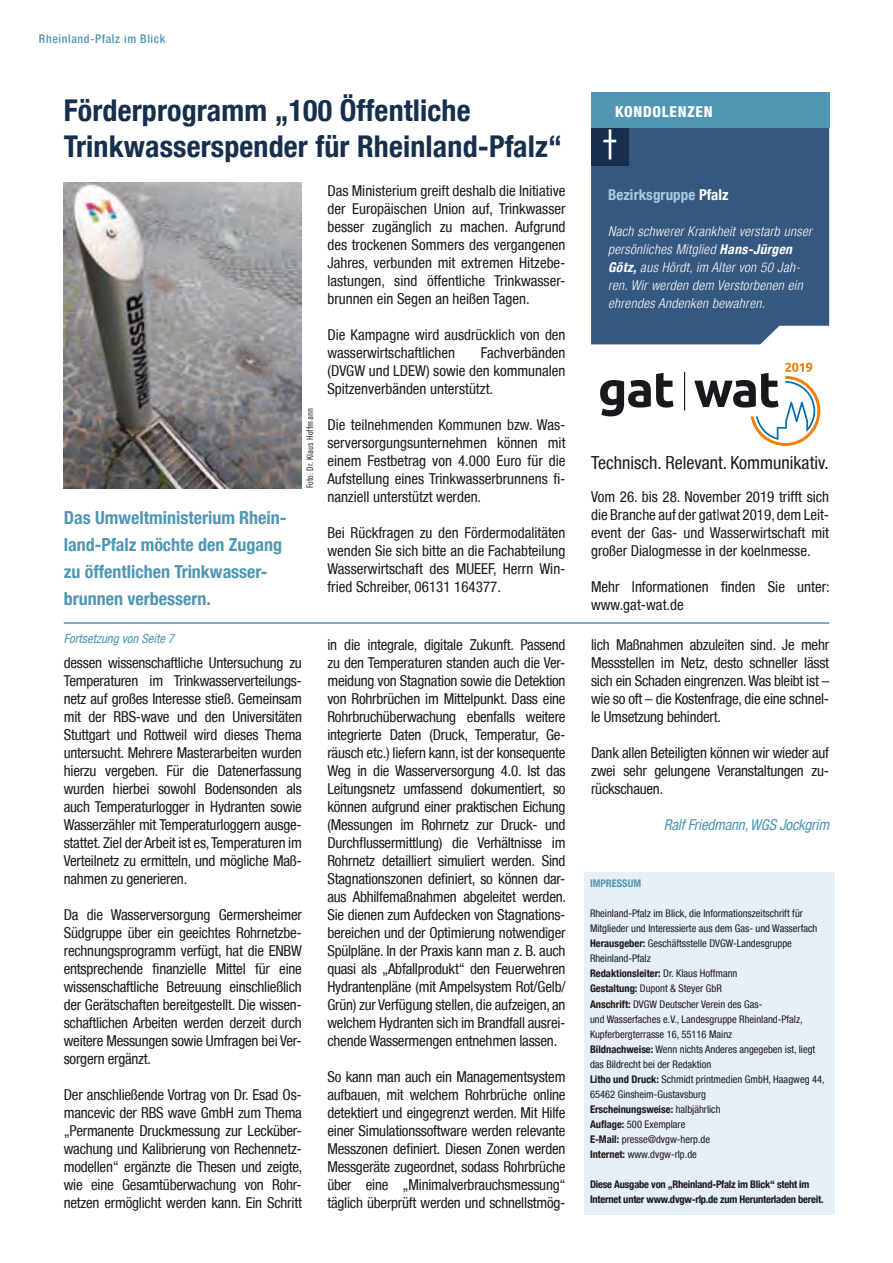
<style>
.page{position:relative;width:893px;height:1263px;background:#fff}
.page>*{position:absolute;margin:0;border:0;box-sizing:border-box;transform-origin:0 0}
.t1{font:700 condensed 30px/36px "Helvetica Neue LT";letter-spacing:.005em;color:#152f4c}
.t2{font:700 condensed 18px/27px "Helvetica Neue LT";color:#4f97b4}
.t3{font:condensed 18px "Helvetica Neue LT";color:#1a181c}
.t4{font:condensed 15px/18px "Helvetica Neue LT";letter-spacing:-.015em;color:#1a181c;text-align:justify}
.t5{font:italic condensed 15px "Helvetica Neue LT";letter-spacing:-.015em;color:#4f97b4}
.t6{font:700 condensed 15px "Helvetica Neue LT";letter-spacing:.005em;color:#aacbdb}
.t7{font:800 condensed 15px "Helvetica Neue LT";letter-spacing:.05em;color:#fff}
.t8{font:italic 300 condensed 13.5px/18px "Helvetica Neue LT";letter-spacing:.025em;color:#fff}
.t9{font:italic condensed 12.75px "Helvetica Neue LT";color:#4f97b4}
.t10{font:500 condensed 12px "Helvetica Neue LT";letter-spacing:.05em;color:#4f97b4}
.t11{font:condensed 10.5px/15px "Helvetica Neue LT";color:#1a181c}
.t12{font:700 condensed 10.5px/15px "Helvetica Neue LT";letter-spacing:-.02em;color:#1a181c}
.t13{font:700 condensed 10.5px "Helvetica Neue LT";color:#4f97b4}
.t14{font:9px "Trade Gothic Cond Eighteen";letter-spacing:.01em;color:#1a181c}
.s1{color:#fff}
.s2{font-weight:700}
</style>
<div class="page">
<div style="left:584px;top:873px;width:250px;height:342px;background:#e5eff5"></div>
<img style="left:64px;top:182px;width:238px;height:306px">
<svg style="left:600px;top:373px;width:74px;height:43px"></svg>
<svg style="left:694px;top:363px;width:126px;height:83px"></svg>
<hr style="left:684px;top:372px;width:1px;height:39px;background:#1a181c">
<hr style="left:64px;top:622px;width:765px;height:2px;background:#4f97b4">
<div style="left:591px;top:128px;width:238px;height:216px;background:#355881"></div>
<div style="left:591px;top:125px;width:38px;height:41px;background:#152f4c"></div>
<hr style="left:609px;top:129px;width:2px;height:30px;background:#fff">
<svg style="left:603px;top:140px;width:13px;height:2px"></svg>
<div style="left:591px;top:92px;width:238px;height:36px;background:#4f97b4"></div>
<p class="t10" style="left:39px;top:31px;width:128px">Rheinland-Pfalz im Blick</p>
<h1 class="t1" style="left:64px;top:92px;width:500px">Förderprogramm „100 Öffentliche<br>Trinkwasserspender für Rheinland-Pfalz“</h1>
<p class="t4" style="left:327px;top:182px;width:240px">Das Ministerium greift deshalb die Initiative der Europäischen Union auf, Trinkwasser besser zugänglich zu machen. Aufgrund des trockenen Sommers des vergangenen Jahres, verbunden mit extremen Hitzebe&shy;lastungen, sind öffentliche Trinkwasser&shy;brunnen ein Segen an heißen Tagen.</p>
<p class="t4" style="left:327px;top:326px;width:240px">Die Kampagne wird ausdrücklich von den wasserwirtschaftlichen</p>
<p class="t4" style="left:327px;top:344px;width:240px;text-indent:153px">Fachverbänden (DVGW und LDEW) sowie den kommunalen Spitzenverbänden unterstützt.</p>
<p class="t4" style="left:327px;top:416px;width:240px">Die teilnehmenden Kommunen bzw. Was&shy;serversorgungsunternehmen können mit einem Festbetrag von 4.000 Euro für die Aufstellung eines Trinkwasserbrunnens fi&shy;nanziell unterstützt werden.</p>
<p class="t4" style="left:327px;top:524px;width:240px">Bei Rückfragen zu den Fördermodalitäten wenden Sie sich bitte an die Fachabteilung Wasserwirtschaft des MUEEF, Herrn Win&shy;fried Schreiber, 06131 164377.</p>
<p class="t14" style="left:305px;top:488px;width:82px;rotate:-90deg">Foto: Dr. Klaus Hoffmann</p>
<p class="t2" style="left:64px;top:503px;width:224px">Das Umweltministerium Rhein&shy;land-Pfalz möchte den Zugang zu öffentlichen Trinkwasser&shy;brunnen verbessern.</p>
<p class="t9" style="left:64px;top:631px;width:112px">Fortsetzung von Seite 7</p>
<p class="t4" style="left:64px;top:654px;width:240px">dessen wissenschaftliche Untersuchung zu Temperaturen im Trinkwasserverteilungs&shy;netz auf großes Interesse stieß. Gemeinsam mit der RBS-wave und den Universitäten Stuttgart und Rottweil wird dieses Thema untersucht. Mehrere Masterarbeiten wurden hierzu vergeben. Für die Datenerfassung wurden hierbei sowohl Bodensonden als auch Temperaturlogger in Hydranten sowie Wasserzähler mit Temperaturloggern ausge&shy;stattet. Ziel der Arbeit ist es, Temperaturen im Verteilnetz zu ermitteln, und mögliche Maß&shy;nahmen zu generieren.</p>
<p class="t4" style="left:64px;top:906px;width:240px">Da die Wasserversorgung Germersheimer Südgruppe über ein geeichtes Rohrnetzbe&shy;rechnungsprogramm verfügt, hat die ENBW entsprechende finanzielle Mittel für eine wissenschaftliche Betreuung einschließlich der Gerätschaften bereitgestellt. Die wissen&shy;schaftlichen Arbeiten werden derzeit durch weitere Messungen sowie Umfragen bei Ver&shy;sorgern ergänzt.</p>
<p class="t4" style="left:64px;top:1086px;width:240px">Der anschließende Vortrag von Dr. Esad Os&shy;mancevic der RBS wave GmbH zum Thema „Permanente Druckmessung zur Lecküber&shy;wachung und Kalibrierung von Rechennetz&shy;modellen“ ergänzte die Thesen und zeigte, wie eine Gesamtüberwachung von Rohr&shy;netzen ermöglicht werden kann. Ein Schritt</p>
<p class="t4" style="left:327px;top:636px;width:240px">in die integrale, digitale Zukunft. Passend zu den Temperaturen standen auch die Ver&shy;meidung von Stagnation sowie die Detektion von Rohrbrüchen im Mittelpunkt. Dass eine Rohrbruchüberwachung ebenfalls weitere integrierte Daten (Druck, Temperatur, Ge&shy;räusch etc.) liefern kann, ist der konsequente Weg in die Wasserversorgung 4.0. Ist das Leitungsnetz umfassend dokumentiert, so können aufgrund einer praktischen Eichung (Messungen im Rohrnetz zur Druck- und Durchflussermittlung) die Verhältnisse im Rohrnetz detailliert simuliert werden. Sind Stagnationszonen definiert, so können dar&shy;aus Abhilfemaßnahmen abgeleitet werden.<br>Sie dienen zum Aufdecken von Stagnations&shy;bereichen und der Optimierung notwendiger Spülpläne. In der Praxis kann man z. B. auch quasi als „Abfallprodukt“ den Feuerwehren Hydrantenpläne (mit Ampelsystem Rot/Gelb/ Grün) zur Verfügung stellen, die aufzeigen, an welchem Hydranten sich im Brandfall ausrei&shy;chende Wassermengen entnehmen lassen.</p>
<p class="t4" style="left:327px;top:1068px;width:240px">So kann man auch ein Managementsystem aufbauen, mit welchem Rohrbrüche online detektiert und eingegrenzt werden. Mit Hilfe einer Simulationssoftware werden relevante Messzonen definiert. Diesen Zonen werden Messgeräte zugeordnet, sodass Rohrbrüche über eine „Minimalverbrauchsmessung“ täglich überprüft werden und schnellstmög-</p>
<p class="t7" style="left:615px;top:102px;width:99px">KONDOLENZEN</p>
<p class="t6" style="left:608px;top:186px;width:122px">Bezirksgruppe <span class="s1">Pfalz</span></p>
<p class="t8" style="left:608px;top:222px;width:205px">Nach schwerer Krankheit verstarb unser persönliches Mitglied <span class="s2">Hans-Jürgen Götz,</span> aus Hördt, im Alter von 50 Jah&shy;ren. Wir werden dem Verstorbenen ein ehrendes Andenken bewahren.</p>
<p class="t3" style="left:591px;top:452px;width:237px">Technisch. Relevant. Kommunikativ.</p>
<p class="t4" style="left:591px;top:487px;width:240px">Vom 26. bis 28. November 2019 trifft sich die Branche auf der gat|wat 2019, dem Leit&shy;event der Gas- und Wasserwirtschaft mit großer Dialogmesse in der koelnmesse.</p>
<p class="t4" style="left:591px;top:577px;width:240px">Mehr Informationen finden Sie unter: www.gat-wat.de</p>
<p class="t4" style="left:591px;top:636px;width:240px">lich Maßnahmen abzuleiten sind. Je mehr Messstellen im Netz, desto schneller lässt sich ein Schaden eingrenzen. Was bleibt ist – wie so oft – die Kostenfrage, die eine schnel&shy;le Umsetzung behindert.</p>
<p class="t4" style="left:591px;top:744px;width:240px">Dank allen Beteiligten können wir wieder auf zwei sehr gelungene Veranstaltungen zu&shy;rückschauen.</p>
<p class="t5" style="left:664px;top:816px;width:167px">Ralf Friedmann, WGS Jockgrim</p>
<p class="t13" style="left:590px;top:877px;width:53px">IMPRESSUM</p>
<p class="t11" style="left:590px;top:906px;width:236px">Rheinland-Pfalz im Blick, die Informationszeitschrift für Mitglieder und Interessierte aus dem Gas- und Wasserfach <span class="s2">Herausgeber:</span> Geschäftsstelle DVGW-Landesgruppe Rheinland-Pfalz<br><span class="s2">Redaktionsleiter:</span> Dr. Klaus Hoffmann<br><span class="s2">Gestaltung:</span> Dupont &amp; Steyer GbR<br><span class="s2">Anschrift:</span> DVGW Deutscher Verein des Gas-<br>und Wasserfaches e.V., Landesgruppe Rheinland-Pfalz, Kupferbergterrasse 16, 55116 Mainz<br><span class="s2">Bildnachweise:</span> Wenn nichts Anderes angegeben ist, liegt das Bildrecht bei der Redaktion<br><span class="s2">Litho und Druck:</span> Schmidt printmedien GmbH, Haagweg 44, 65462 Ginsheim-Gustavsburg<br><span class="s2">Erscheinungsweise:</span> halbjährlich<br><span class="s2">Auflage:</span> 500 Exemplare<br><span class="s2">E-Mail:</span> presse@dvgw-herp.de<br><span class="s2">Internet:</span> www.dvgw-rlp.de</p>
<p class="t12" style="left:590px;top:1176px;width:235px">Diese Ausgabe von „Rheinland-Pfalz im Blick“ steht im<br>Internet unter www.dvgw-rlp.de zum Herunterladen bereit.</p>
</div>
